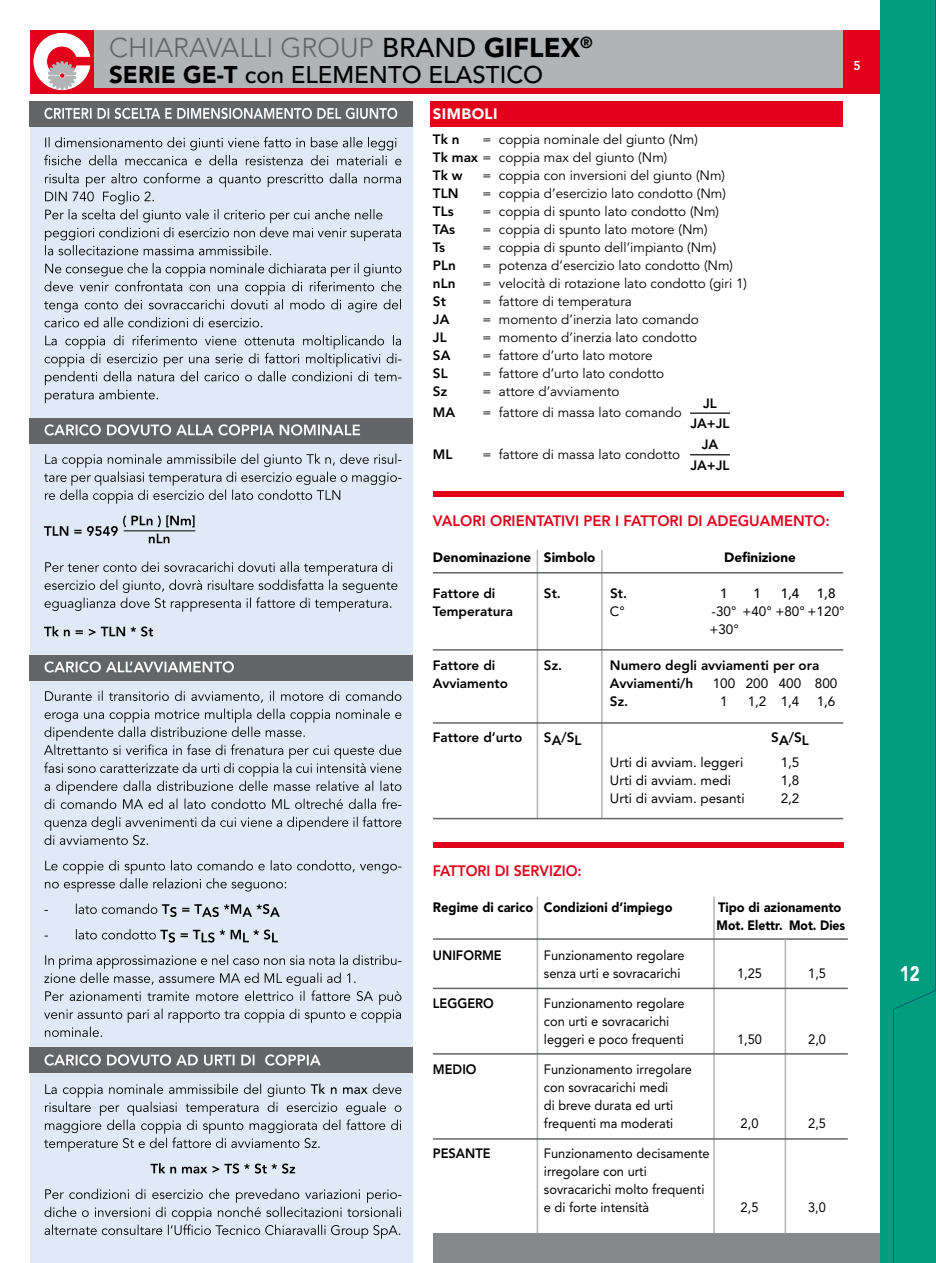
<style>
.page{position:relative;width:936px;height:1263px;background:#fff}
.page>*{position:absolute;margin:0;border:0;box-sizing:border-box;transform-origin:0 0}
.t1{font:300 27px "Avenir LT Std";color:#646567}
.t2{font:500 24px "Avenir LT Std";color:#000}
.t3{font:900 21px "Avenir LT Std";color:#fff;scale:.8 1}
.t4{font:800 15px "Avenir LT Std";color:#e2001a}
.t5{font:800 15px "Avenir LT Std";color:#e2001a;scale:.95 1}
.t6{font:900 15px "Avenir LT Std";letter-spacing:.03em;color:#fff}
.t7{font:13.5px/18px "Avenir LT Std";color:#000}
.t8{font:13.5px/18px "Avenir LT Std";color:#000;scale:.95 1}
.t9{font:800 13.5px/20.7px "Avenir LT Std";color:#000;text-align:center}
.t10{font:13.5px/18px "Avenir LT Std";color:#000}
.t11{font:900 13.5px/18px "Avenir LT Std";color:#000;scale:.95 1}
.t12{font:900 13.5px "Avenir LT Std";color:#000}
.t13{font:800 13.5px "Avenir LT Std";color:#000;scale:.95 1}
.t14{font:500 13.5px "Avenir LT Std";color:#000}
.t15{font:800 12.75px "Avenir LT Std";color:#fff;scale:.95 1}
.s1{font-weight:500;color:#000}
.s2{font-weight:900;color:#000}
.s3{font-weight:900}
.s4{font-weight:800}
</style>
<div class="page">
<hr style="left:601px;top:550px;width:1px;height:268px;background:#b1b3b4">
<hr style="left:536px;top:550px;width:2px;height:268px;background:#b1b3b4">
<div style="left:30px;top:105px;width:383px;height:1158px;background:#dfeaf6"></div>
<div style="left:32px;top:30px;width:811px;height:64px;background:#b1b3b4"></div>
<div style="left:30px;top:30px;width:64px;height:64px;background:#e2001a"></div>
<svg style="left:33px;top:33px;width:58px;height:57px"></svg>
<div style="left:73px;top:88px;width:770px;height:6px;background:#e2001a"></div>
<div style="left:843px;top:30px;width:63px;height:64px;background:#e2001a"></div>
<div style="left:433px;top:1233px;width:473px;height:30px;background:#87888a"></div>
<div style="left:433px;top:492px;width:410px;height:5px;background:#e2001a"></div>
<div style="left:430px;top:101px;width:413px;height:25px;background:#e2001a"></div>
<hr style="left:690px;top:413px;width:40px;height:1px;background:#000">
<hr style="left:690px;top:454px;width:40px;height:1px;background:#000">
<div style="left:30px;top:101px;width:383px;height:25px;background:#646567"></div>
<div style="left:30px;top:418px;width:383px;height:25px;background:#646567"></div>
<div style="left:30px;top:655px;width:383px;height:25px;background:#646567"></div>
<div style="left:30px;top:1047px;width:383px;height:26px;background:#646567"></div>
<svg style="left:45px;top:1054px;width:276px;height:11px"></svg>
<svg style="left:45px;top:661px;width:189px;height:11px"></svg>
<svg style="left:45px;top:424px;width:315px;height:11px"></svg>
<svg style="left:44px;top:108px;width:353px;height:11px"></svg>
<svg style="left:44px;top:1188px;width:357px;height:51px"></svg>
<svg style="left:150px;top:1163px;width:145px;height:10px"></svg>
<svg style="left:44px;top:1083px;width:357px;height:69px"></svg>
<svg style="left:44px;top:954px;width:357px;height:83px"></svg>
<svg style="left:44px;top:929px;width:234px;height:13px"></svg>
<svg style="left:44px;top:903px;width:236px;height:14px"></svg>
<svg style="left:45px;top:860px;width:356px;height:32px"></svg>
<svg style="left:44px;top:816px;width:357px;height:29px"></svg>
<svg style="left:44px;top:690px;width:357px;height:119px"></svg>
<svg style="left:44px;top:626px;width:109px;height:10px"></svg>
<svg style="left:45px;top:561px;width:352px;height:51px"></svg>
<svg style="left:44px;top:515px;width:150px;height:28px"></svg>
<svg style="left:44px;top:453px;width:357px;height:51px"></svg>
<svg style="left:45px;top:335px;width:356px;height:68px"></svg>
<svg style="left:44px;top:263px;width:357px;height:64px"></svg>
<svg style="left:45px;top:173px;width:356px;height:82px"></svg>
<svg style="left:44px;top:137px;width:357px;height:28px"></svg>
<hr style="left:124px;top:531px;width:71px;height:1px;background:#000">
<hr style="left:433px;top:572px;width:410px;height:1px;background:#646567">
<hr style="left:433px;top:649px;width:410px;height:2px;background:#646567">
<hr style="left:433px;top:722px;width:410px;height:2px;background:#646567">
<hr style="left:433px;top:818px;width:410px;height:1px;background:#646567">
<hr style="left:536px;top:896px;width:2px;height:337px;background:#b1b3b4">
<hr style="left:713px;top:896px;width:1px;height:337px;background:#b1b3b4">
<hr style="left:433px;top:938px;width:414px;height:2px;background:#646567">
<hr style="left:784px;top:939px;width:2px;height:294px;background:#b1b3b4">
<div style="left:433px;top:842px;width:410px;height:5px;background:#e2001a"></div>
<hr style="left:433px;top:988px;width:414px;height:1px;background:#646567">
<hr style="left:433px;top:1053px;width:414px;height:1px;background:#646567">
<hr style="left:433px;top:1138px;width:414px;height:2px;background:#646567">
<div style="left:880px;top:0;width:55px;height:1263px;background:#009e7e"></div>
<svg style="left:893px;top:990px;width:42px;height:273px"></svg>
<h1 class="t1" style="left:109px;top:32px;width:485px">CHIARAVALLI GROUP <span class="s1">BRAND</span> <span class="s2">GIFLEX</span><sup>®</sup></h1>
<h2 class="t2" style="left:109px;top:61px;width:435px"><span class="s3">SERIE GE-T</span> con ELEMENTO ELASTICO</h2>
<p class="t6" style="left:433px;top:104px;width:66px">SIMBOLI</p>
<p class="t9" style="left:433px;top:129px;width:28px">Tk n</p>
<p class="t7" style="left:433px;top:131px;width:266px;text-indent:50px">= coppia nominale del giunto (Nm)<br><span class="s4">Tk max</span> = coppia max del giunto (Nm)<br><span class="s4">Tk w</span></p>
<p class="t7" style="left:482px;top:167px;width:244px">= coppia con inversioni del giunto (Nm)</p>
<p class="t9" style="left:433px;top:183px;width:27px">TLN</p>
<p class="t7" style="left:482px;top:185px;width:245px">= coppia d’esercizio lato condotto (Nm)</p>
<p class="t9" style="left:433px;top:201px;width:22px">TLs</p>
<p class="t7" style="left:482px;top:203px;width:238px">= coppia di spunto lato condotto (Nm)</p>
<p class="t9" style="left:433px;top:219px;width:24px">TAs</p>
<p class="t7" style="left:482px;top:221px;width:227px">= coppia di spunto lato motore (Nm)</p>
<p class="t9" style="left:433px;top:237px;width:14px">Ts</p>
<p class="t7" style="left:482px;top:239px;width:235px">= coppia di spunto dell’impianto (Nm)</p>
<p class="t9" style="left:433px;top:255px;width:25px">PLn</p>
<p class="t7" style="left:482px;top:257px;width:252px">= potenza d’esercizio lato condotto (Nm)</p>
<p class="t9" style="left:433px;top:273px;width:24px">nLn</p>
<p class="t7" style="left:482px;top:275px;width:266px">= velocità di rotazione lato condotto (giri 1)</p>
<p class="t9" style="left:433px;top:291px;width:15px">St</p>
<p class="t7" style="left:482px;top:293px;width:151px">= fattore di temperatura</p>
<p class="t9" style="left:433px;top:309px;width:18px">JA</p>
<p class="t7" style="left:482px;top:311px;width:218px">= momento d’inerzia lato comando</p>
<p class="t9" style="left:433px;top:327px;width:15px">JL</p>
<p class="t7" style="left:482px;top:329px;width:216px">= momento d’inerzia lato condotto</p>
<p class="t9" style="left:433px;top:345px;width:19px">SA</p>
<p class="t7" style="left:482px;top:347px;width:172px">= fattore d’urto lato motore</p>
<p class="t9" style="left:433px;top:363px;width:16px">SL</p>
<p class="t7" style="left:482px;top:365px;width:183px">= fattore d’urto lato condotto</p>
<p class="t9" style="left:433px;top:381px;width:16px">Sz</p>
<p class="t7" style="left:482px;top:383px;width:138px">= attore d’avviamento</p>
<p class="t9" style="left:433px;top:402px;width:24px">MA</p>
<p class="t7" style="left:482px;top:404px;width:201px">= fattore di massa lato comando</p>
<p class="t9" style="left:433px;top:444px;width:21px">ML</p>
<p class="t7" style="left:482px;top:446px;width:199px">= fattore di massa lato condotto</p>
<p class="t9" style="left:690px;top:393px;width:41px">JL<br>JA+JL<br>JA<br>JA+JL</p>
<p class="t15" style="left:853px;top:58px;width:9px">5</p>
<p class="t4" style="left:433px;top:512px;width:398px">VALORI ORIENTATIVI PER I FATTORI DI ADEGUAMENTO:</p>
<p class="t12" style="left:433px;top:549px;width:164px">Denominazione Simbolo</p>
<p class="t12" style="left:724px;top:549px;width:73px">Definizione</p>
<p class="t9" style="left:433px;top:583px;width:64px">Fattore di</p>
<p class="t9" style="left:544px;top:583px;width:18px">St.</p>
<p class="t9" style="left:610px;top:583px;width:18px">St.</p>
<p class="t14" style="left:720px;top:585px;width:9px">1</p>
<p class="t14" style="left:753px;top:585px;width:9px">1</p>
<p class="t14" style="left:780px;top:585px;width:20px">1,4</p>
<p class="t14" style="left:816px;top:585px;width:20px">1,8</p>
<p class="t9" style="left:433px;top:601px;width:82px">Temperatura</p>
<p class="t10" style="left:610px;top:602px;width:16px">C°</p>
<p class="t10" style="left:709px;top:602px;width:137px">-30° +40° +80° +120° +30°</p>
<p class="t9" style="left:433px;top:655px;width:64px">Fattore di</p>
<p class="t9" style="left:544px;top:655px;width:20px">Sz.</p>
<p class="t9" style="left:610px;top:655px;width:211px">Numero degli avviamenti per ora</p>
<p class="t9" style="left:433px;top:673px;width:77px">Avviamento</p>
<p class="t9" style="left:610px;top:673px;width:85px">Avviamenti/h</p>
<p class="t10" style="left:712px;top:674px;width:126px">100 200 400 800</p>
<p class="t9" style="left:610px;top:691px;width:20px">Sz.</p>
<p class="t10" style="left:720px;top:692px;width:9px">1</p>
<p class="t10" style="left:747px;top:692px;width:53px">1,2 1,4</p>
<p class="t10" style="left:816px;top:692px;width:20px">1,6</p>
<p class="t9" style="left:433px;top:727px;width:91px">Fattore d’urto</p>
<p class="t9" style="left:544px;top:727px;width:39px">SA/SL</p>
<p class="t9" style="left:771px;top:727px;width:39px">SA/SL</p>
<p class="t10" style="left:610px;top:754px;width:135px">Urti di avviam. leggeri</p>
<p class="t10" style="left:780px;top:754px;width:20px">1,5</p>
<p class="t10" style="left:610px;top:772px;width:123px">Urti di avviam. medi</p>
<p class="t10" style="left:780px;top:772px;width:20px">1,8</p>
<p class="t10" style="left:610px;top:790px;width:136px">Urti di avviam. pesanti</p>
<p class="t10" style="left:780px;top:790px;width:20px">2,2</p>
<p class="t5" style="left:433px;top:862px;width:158px">FATTORI DI SERVIZIO:</p>
<p class="t11" style="left:433px;top:898px;width:254px">Regime di carico Condizioni d’impiego</p>
<p class="t11" style="left:716px;top:898px;width:137px">Tipo di azionamento<br>Mot. Elettr. Mot. Dies</p>
<p class="t13" style="left:433px;top:947px;width:74px">UNIFORME</p>
<p class="t8" style="left:544px;top:947px;width:149px">Funzionamento regolare senza urti e sovracarichi</p>
<p class="t8" style="left:737px;top:965px;width:28px">1,25</p>
<p class="t8" style="left:808px;top:965px;width:20px">1,5</p>
<p class="t13" style="left:433px;top:995px;width:66px">LEGGERO</p>
<p class="t8" style="left:544px;top:995px;width:149px">Funzionamento regolare con urti e sovracarichi leggeri e poco frequenti</p>
<p class="t13" style="left:433px;top:1061px;width:47px">MEDIO</p>
<p class="t8" style="left:544px;top:1061px;width:157px">Funzionamento irregolare con sovracarichi medi<br>di breve durata ed urti frequenti ma moderati</p>
<p class="t13" style="left:433px;top:1145px;width:62px">PESANTE</p>
<p class="t8" style="left:544px;top:1145px;width:176px">Funzionamento decisamente irregolare con urti sovracarichi molto frequenti e di forte intensità</p>
<p class="t8" style="left:737px;top:1031px;width:28px">1,50</p>
<p class="t8" style="left:808px;top:1031px;width:20px">2,0</p>
<p class="t8" style="left:740px;top:1115px;width:20px">2,0</p>
<p class="t8" style="left:808px;top:1115px;width:20px">2,5</p>
<p class="t8" style="left:740px;top:1198px;width:20px">2,5</p>
<p class="t8" style="left:808px;top:1198px;width:20px">3,0</p>
<h3 class="t3" style="left:899px;top:961px;width:26px">12</h3>
</div>
